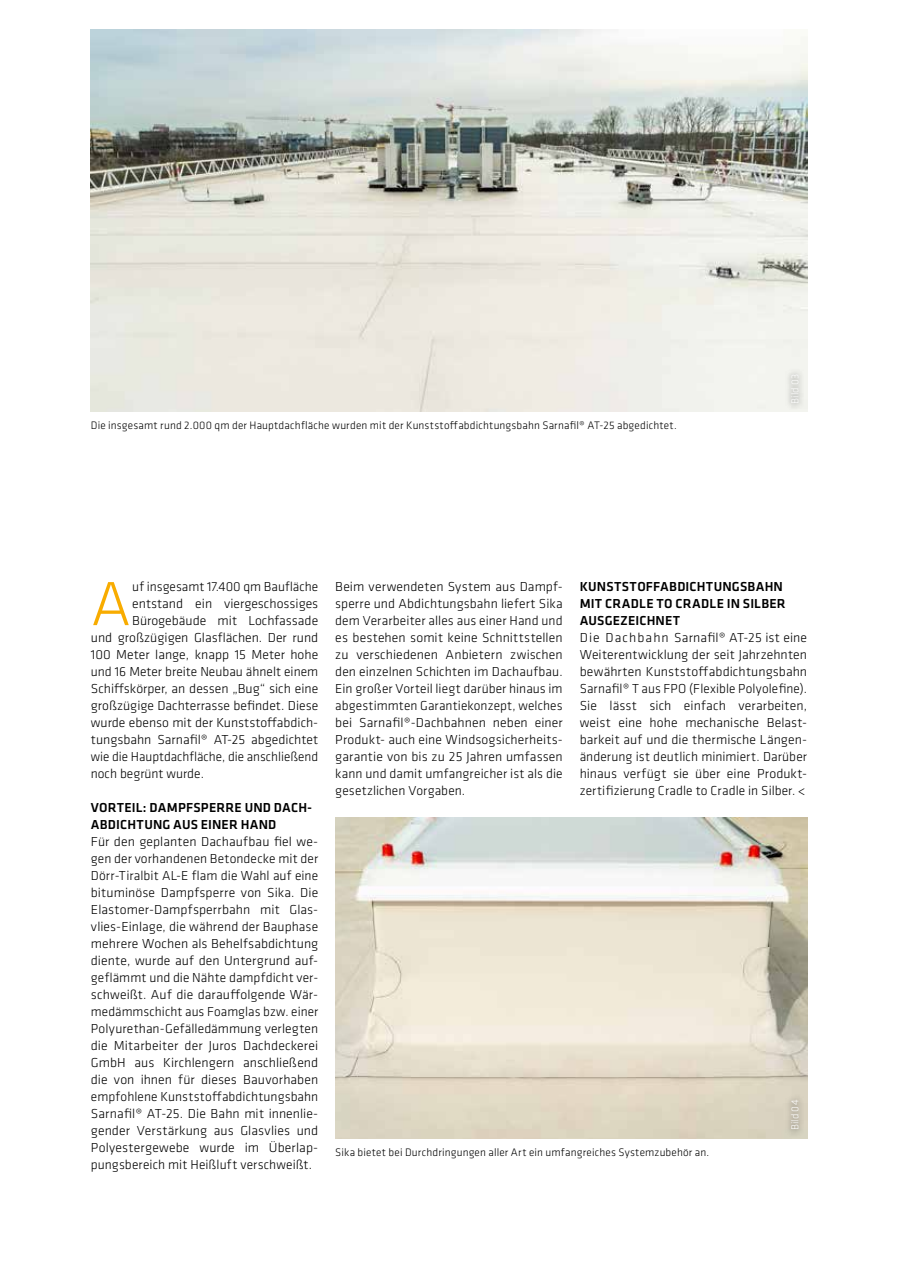
<style>
.page{position:relative;width:898px;height:1263px;background:#fff}
.page>*{position:absolute;margin:0;border:0;box-sizing:border-box;transform-origin:0 0}
.t1{font:300 64.5px "Klavika";color:#f8ac00}
.t2{font:300 13.5px/17px "Klavika";color:#000;text-align:justify}
.t3{font:500 13.5px/17px "Klavika";letter-spacing:.015em;color:#000}
.t4{font:300 11.25px "Klavika";letter-spacing:.015em;color:#000}
.t5{font:300 10.5px "Klavika";letter-spacing:.015em;color:#fff}
</style>
<div class="page">
<img style="left:91px;top:30px;width:715px;height:382px">
<div style="left:783px;top:368px;width:22px;height:43px;background:#000;opacity:.75"></div>
<img style="left:335px;top:818px;width:471px;height:321px">
<div style="left:783px;top:1093px;width:22px;height:44px;background:#000;opacity:.75"></div>
<p class="t4" style="left:91px;top:418px;width:587px">Die insgesamt rund 2.000 qm der Hauptdachfläche wurden mit der Kunststoffabdichtungsbahn Sarnafil® AT-25 abgedichtet.</p>
<p class="t5" style="left:788px;top:404px;width:32px;rotate:-90deg">Bild 03</p>
<h1 class="t1" style="left:91px;top:565px;width:42px">A</h1>
<p class="t2" style="left:132px;top:578px;width:187px">uf insgesamt 17.400 qm Baufläche</p>
<p class="t2" style="left:132px;top:595px;width:187px">entstand ein viergeschossiges</p>
<p class="t2" style="left:132px;top:612px;width:187px">Bürogebäude mit Lochfassade</p>
<p class="t2" style="left:91px;top:629px;width:229px">und großzügigen Glasflächen. Der rund</p>
<p class="t2" style="left:91px;top:646px;width:229px">100 Meter lange, knapp 15 Meter hohe</p>
<p class="t2" style="left:91px;top:663px;width:229px">und 16 Meter breite Neubau ähnelt einem</p>
<p class="t2" style="left:91px;top:680px;width:229px">Schiffskörper, an dessen „Bug“ sich eine</p>
<p class="t2" style="left:91px;top:697px;width:229px">großzügige Dachterrasse befindet. Diese</p>
<p class="t2" style="left:91px;top:714px;width:229px">wurde ebenso mit der Kunststoffabdich-</p>
<p class="t2" style="left:91px;top:731px;width:229px">tungsbahn Sarnafil® AT-25 abgedichtet</p>
<p class="t2" style="left:91px;top:748px;width:229px">wie die Hauptdachfläche, die anschließend</p>
<p class="t2" style="left:91px;top:765px;width:115px">noch begrünt wurde.</p>
<p class="t3" style="left:91px;top:799px;width:223px">VORTEIL: DAMPFSPERRE UND DACH-<br>ABDICHTUNG AUS EINER HAND</p>
<p class="t2" style="left:91px;top:833px;width:229px">Für den geplanten Dachaufbau fiel we&shy;gen der vorhandenen Betondecke mit der Dörr-Tiralbit AL-E flam die Wahl auf eine bituminöse Dampfsperre von Sika. Die Elastomer-Dampfsperrbahn mit Glas&shy;vlies-Einlage, die während der Bauphase mehrere Wochen als Behelfsabdichtung diente, wurde auf den Untergrund auf&shy;geflämmt und die Nähte dampfdicht ver&shy;schweißt. Auf die darauffolgende Wär&shy;medämmschicht aus Foamglas bzw. einer Polyurethan-Gefälledämmung verlegten die Mitarbeiter der Juros Dachdeckerei GmbH aus Kirchlengern anschließend die von ihnen für dieses Bauvorhaben empfohlene Kunststoffabdichtungsbahn Sarnafil® AT-25. Die Bahn mit innenlie&shy;gender Verstärkung aus Glasvlies und Polyestergewebe wurde im Überlap&shy;pungsbereich mit Heißluft verschweißt.</p>
<p class="t2" style="left:335px;top:578px;width:229px">Beim verwendeten System aus Dampf&shy;sperre und Abdichtungsbahn liefert Sika dem Verarbeiter alles aus einer Hand und es bestehen somit keine Schnittstellen zu verschiedenen Anbietern zwischen den einzelnen Schichten im Dachaufbau.<br>Ein großer Vorteil liegt darüber hinaus im abgestimmten Garantiekonzept, welches bei Sarnafil®-Dachbahnen neben einer Produkt- auch eine Windsogsicherheits&shy;garantie von bis zu 25 Jahren umfassen kann und damit umfangreicher ist als die gesetzlichen Vorgaben.</p>
<p class="t3" style="left:579px;top:578px;width:207px">KUNSTSTOFFABDICHTUNGSBAHN<br>MIT CRADLE TO CRADLE IN SILBER<br>AUSGEZEICHNET</p>
<p class="t2" style="left:579px;top:629px;width:229px">Die Dachbahn Sarnafil® AT-25 ist eine Weiterentwicklung der seit Jahrzehnten bewährten Kunststoffabdichtungsbahn Sarnafil® T aus FPO (Flexible Polyolefine).<br>Sie lässt sich einfach verarbeiten, weist eine hohe mechanische Belast&shy;barkeit auf und die thermische Längen&shy;änderung ist deutlich minimiert. Darüber hinaus verfügt sie über eine Produkt&shy;zertifizierung Cradle to Cradle in Silber. &lt;</p>
<p class="t4" style="left:335px;top:1145px;width:375px">Sika bietet bei Durchdringungen aller Art ein umfangreiches Systemzubehör an.</p>
<p class="t5" style="left:788px;top:1130px;width:32px;rotate:-90deg">Bild 04</p>
</div>
